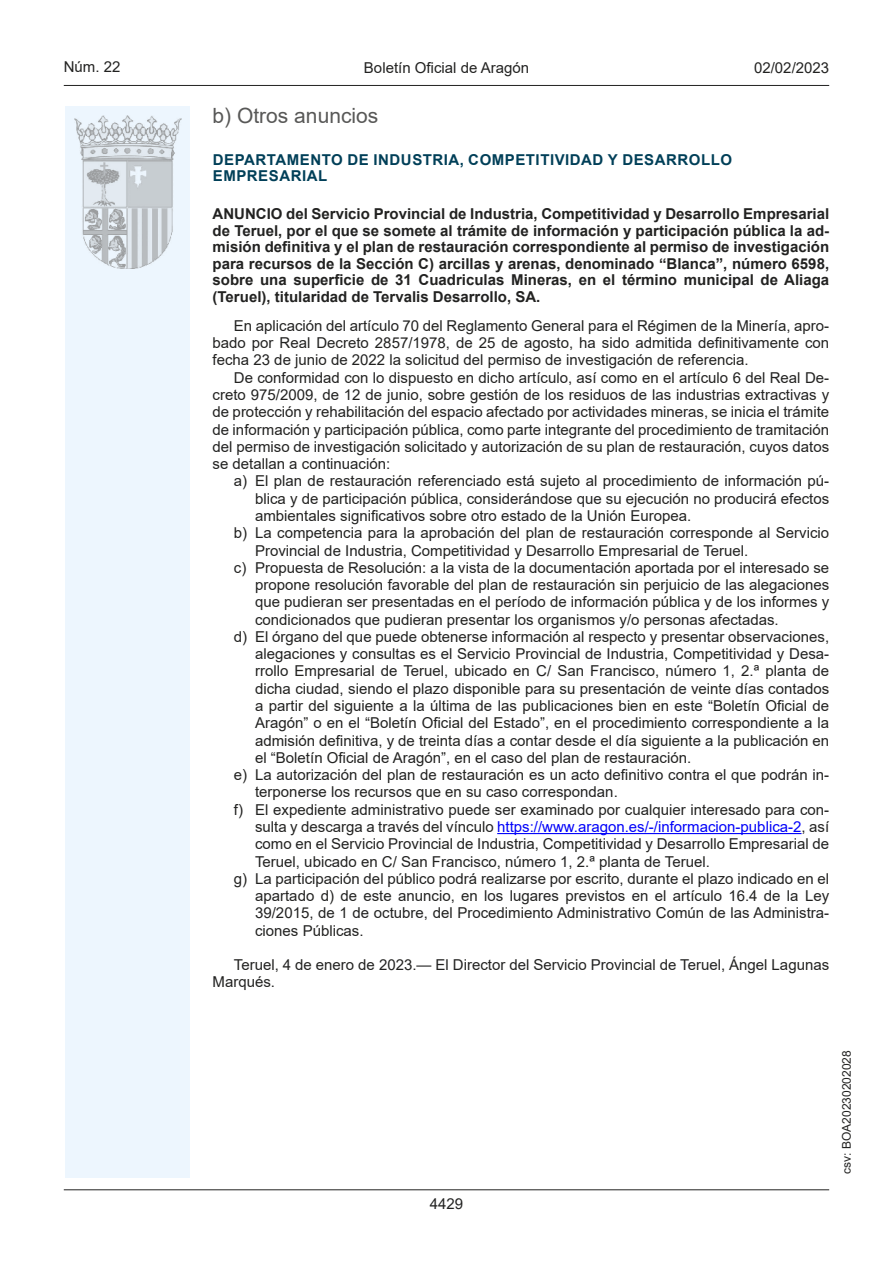
<style>
.page{position:relative;width:893px;height:1263px;background:#fff}
.page>*{position:absolute;margin:0;border:0;box-sizing:border-box;transform-origin:0 0}
.Sub_Seccion{font:21px "Arial";color:#585857}
.Sangrado_01{font:15px/17.2px "Arial";color:#222221;text-align:justify}
.inicio_de_parrafo{font:15px/17.2px "Arial";color:#222221;text-align:justify}
.Titulo_text{font:15px/16.5px "Arial Bold MT2";color:#222221;text-align:justify}
.emisor_text{font:15px/16.5px "Arial Bold MT2";letter-spacing:.035em;color:#003f58}
.estilo_head-c{font:15px "Arial";color:#222221}
.estilo_head-d{font:15px "Arial MT2";color:#222221}
.estilo_head-i{font:15px "Arial MT2";color:#222221}
.numero_pagina{font:15px "Arial MT2";color:#222221}
.estilo_head-i-2{font:12px "Arial MT2";color:#222221}
.s1{font-family:"Arial";font-weight:700}
.s2{color:#0000fa}
</style>
<div class="page">
<div style="left:65px;top:106px;width:125px;height:1072px;background:#edf6fe"></div>
<img style="left:75px;top:115px;width:106px;height:153px">
<hr style="left:64px;top:85px;width:765px;height:1px;background:#222221">
<hr style="left:64px;top:1189px;width:765px;height:1px;background:#222221">
<hr style="left:497px;top:833px;width:304px;height:1px;background:#0000fa">
<p class="estilo_head-i" style="left:64px;top:57px;width:58px">Núm. 22</p>
<p class="estilo_head-c" style="left:364px;top:57px;width:167px">Boletín Oficial de Aragón</p>
<p class="estilo_head-d" style="left:754px;top:57px;width:77px">02/02/2023</p>
<h4 class="Sub_Seccion" style="left:213px;top:101px;width:167px">b) Otros anuncios</h4>
<h5 class="emisor_text" style="left:213px;top:152px;width:521px">DEPARTAMENTO DE INDUSTRIA, COMPETITIVIDAD Y DESARROLLO<br>EMPRESARIAL</h5>
<p class="Titulo_text" style="left:213px;top:206px;width:618px">ANUNCIO del Servicio Provincial de Industria, Competitividad y Desarrollo Empresarial de Teruel, por el que se somete al trámite de información y participación pública la ad&shy;<span class="s1">misión definitiva y el plan de restauración correspondiente al permiso de investigación </span>para recursos de la Sección C) arcillas y arenas, denominado “Blanca”, número 6598, <span class="s1">sobre una superficie de 31 Cuadriculas Mineras, en el término municipal de Aliaga </span>(Teruel), titularidad de Tervalis Desarrollo, SA.</p>
<p class="inicio_de_parrafo" style="left:213px;top:317px;width:618px;text-indent:21px">En aplicación del artículo 70 del Reglamento General para el Régimen de la Minería, apro&shy;bado por Real Decreto 2857/1978, de 25 de agosto, ha sido admitida definitivamente con fecha 23 de junio de 2022 la solicitud del permiso de investigación de referencia.</p>
<p class="inicio_de_parrafo" style="left:213px;top:369px;width:618px;text-indent:21px">De conformidad con lo dispuesto en dicho artículo, así como en el artículo 6 del Real De&shy;creto 975/2009, de 12 de junio, sobre gestión de los residuos de las industrias extractivas y de protección y rehabilitación del espacio afectado por actividades mineras, se inicia el trámite de información y participación pública, como parte integrante del procedimiento de tramitación del permiso de investigación solicitado y autorización de su plan de restauración, cuyos datos se detallan a continuación:</p>
<p class="Sangrado_01" style="left:255px;top:472px;width:576px;text-indent:-21px">a) El plan de restauración referenciado está sujeto al procedimiento de información pú&shy;blica y de participación pública, considerándose que su ejecución no producirá efectos ambientales significativos sobre otro estado de la Unión Europea.</p>
<p class="Sangrado_01" style="left:255px;top:524px;width:575px;text-indent:-21px">b) La competencia para la aprobación del plan de restauración corresponde al Servicio<br>Provincial de Industria, Competitividad y Desarrollo Empresarial de Teruel.</p>
<p class="Sangrado_01" style="left:255px;top:559px;width:576px;text-indent:-21px">c) Propuesta de Resolución: a la vista de la documentación aportada por el interesado se propone resolución favorable del plan de restauración sin perjuicio de las alegaciones que pudieran ser presentadas en el período de información pública y de los informes y condicionados que pudieran presentar los organismos y/o personas afectadas.</p>
<p class="Sangrado_01" style="left:255px;top:628px;width:576px;text-indent:-21px">d) El órgano del que puede obtenerse información al respecto y presentar observaciones, alegaciones y consultas es el Servicio Provincial de Industria, Competitividad y Desa&shy;rrollo Empresarial de Teruel, ubicado en C/ San Francisco, número 1, 2.ª planta de dicha ciudad, siendo el plazo disponible para su presentación de veinte días contados a partir del siguiente a la última de las publicaciones bien en este “Boletín Oficial de Aragón” o en el “Boletín Oficial del Estado”, en el procedimiento correspondiente a la admisión definitiva, y de treinta días a contar desde el día siguiente a la publicación en el “Boletín Oficial de Aragón”, en el caso del plan de restauración.</p>
<p class="Sangrado_01" style="left:255px;top:766px;width:576px;text-indent:-21px">e) La autorización del plan de restauración es un acto definitivo contra el que podrán in&shy;terponerse los recursos que en su caso correspondan.</p>
<p class="Sangrado_01" style="left:255px;top:801px;width:576px;text-indent:-21px">f) El expediente administrativo puede ser examinado por cualquier interesado para con&shy;sulta y descarga a través del vínculo <span class="s2">https://www.aragon.es/-/informacion-publica-2</span>, así como en el Servicio Provincial de Industria, Competitividad y Desarrollo Empresarial de Teruel, ubicado en C/ San Francisco, número 1, 2.ª planta de Teruel.</p>
<p class="Sangrado_01" style="left:255px;top:870px;width:576px;text-indent:-21px">g) La participación del público podrá realizarse por escrito, durante el plazo indicado en el apartado d) de este anuncio, en los lugares previstos en el artículo 16.4 de la Ley 39/2015, de 1 de octubre, del Procedimiento Administrativo Común de las Administra&shy;ciones Públicas.</p>
<p class="inicio_de_parrafo" style="left:213px;top:956px;width:618px;text-indent:21px">Teruel, 4 de enero de 2023.— El Director del Servicio Provincial de Teruel, Ángel Lagunas<br>Marqués.</p>
<p class="numero_pagina" style="left:430px;top:1193px;width:35px">4429</p>
<p class="estilo_head-i-2" style="left:838px;top:1174px;width:125px;rotate:-90deg">csv: BOA20230202028</p>
</div>
